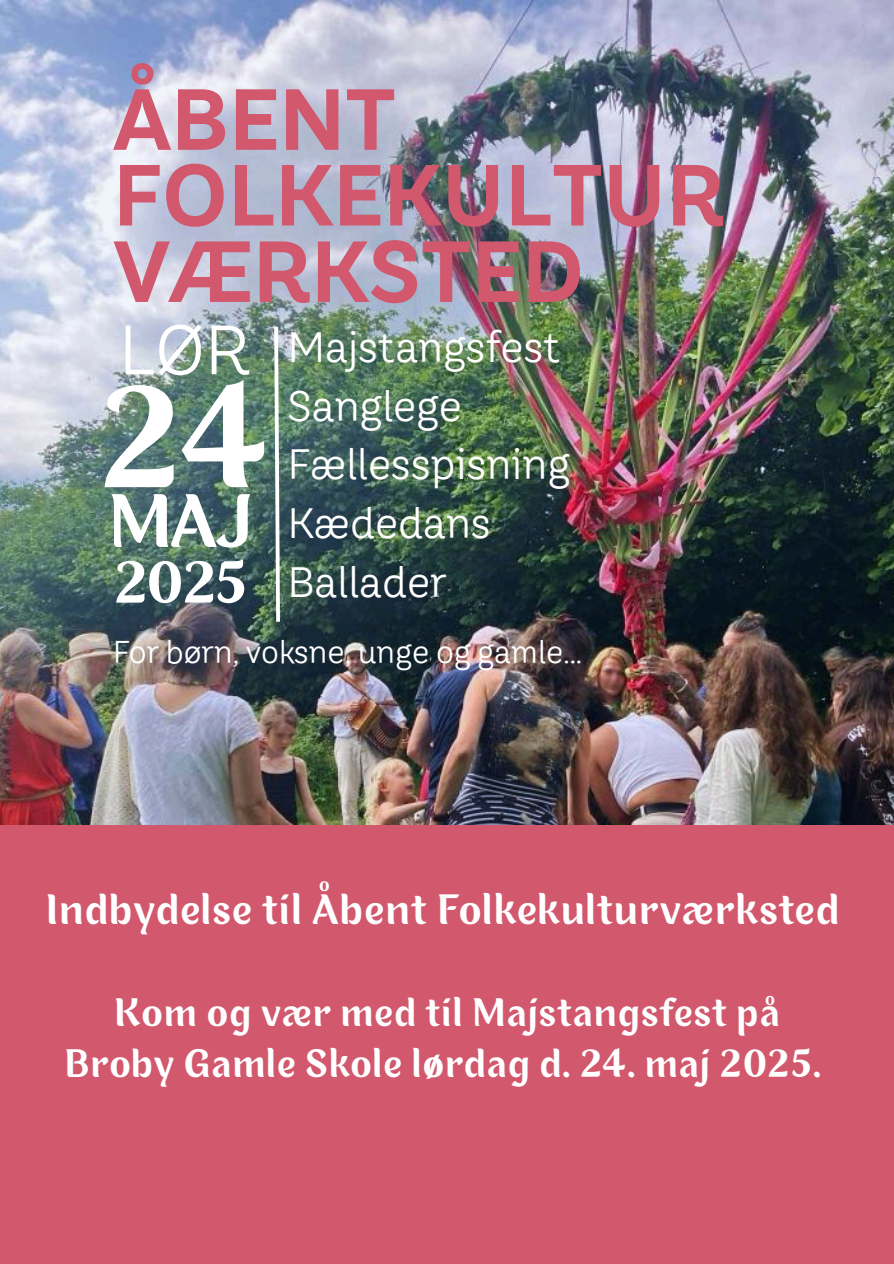
<style>
.page{position:relative;width:894px;height:1264px;background:#fff}
.page>*{position:absolute;margin:0;border:0;box-sizing:border-box;transform-origin:0 0}
.t1{font:135.9px "Para";color:#fff}
.t2{font:700 86.4px "TT Hazelnuts";color:#d2586d}
.t3{font:69.45px "TT Hazelnuts";color:#fff}
.t4{font:69.45px "Para";color:#fff}
.t5{font:55.65px "Para";color:#fff}
.t6{font:42.3px "TT Hazelnuts";color:#fff}
.t7{font:39px "Para";letter-spacing:.06em;color:#fff}
.t8{font:36.6px/50.6px "Para";letter-spacing:.06em;color:#fff;text-align:center}
.t9{font:31.8px "Para";color:#fff}
.t10{font:31.35px "TT Hazelnuts";color:#fff}
.t11{font:18px "Para";color:#fff}
.t12{font:16.8px "Para";color:#fff}
</style>
<div class="page">
<div style="left:0;top:0;width:893px;height:1263px;background:#d2586d"></div>
<img style="left:0;top:0;width:893px;height:824px">
<svg style="left:272px;top:323px;width:10px;height:302px;background:#92a79f"></svg>
<p class="t2" style="left:113px;top:66px;width:284px">ÅBENT</p>
<p class="t2" style="left:113px;top:142px;width:612px">FOLKEKULTUR</p>
<p class="t2" style="left:113px;top:218px;width:472px">VÆRKSTED</p>
<p class="t3" style="left:119px;top:307px;width:132px">LØR</p>
<p class="t1" style="left:101px;top:380px;width:168px">24</p>
<p class="t4" style="left:109px;top:491px;width:144px">MAJ</p>
<p class="t5" style="left:115px;top:558px;width:133px">2025</p>
<p class="t6" style="left:287px;top:321px;width:274px">Majstangsfest</p>
<h1 class="t6" style="left:287px;top:380px;width:176px">Sanglege</h1>
<h1 class="t6" style="left:287px;top:438px;width:284px">Fællesspisning</h1>
<h2 class="t6" style="left:287px;top:497px;width:205px">Kædedans</h2>
<h3 class="t6" style="left:287px;top:555px;width:160px">Ballader</h3>
<p class="t10" style="left:113px;top:632px;width:470px">For børn, voksne, unge og gamle...</p>
<h4 class="t11" style="left:319px;top:876px;width:11px">o</h4>
<h3 class="t7" style="left:46px;top:893px;width:793px">Indbydelse til Åbent Folkekulturværksted</h3>
<p class="t12" style="left:765px;top:991px;width:11px">o</p>
<p class="t8" style="left:65px;top:990px;width:756px">Kom og vær med til Majstangsfest på<br>Broby Gamle Skole lørdag d. 24. maj 2025.</p>
<p class="t9" style="left:427px;top:1051px;width:14px">/</p>
</div>
